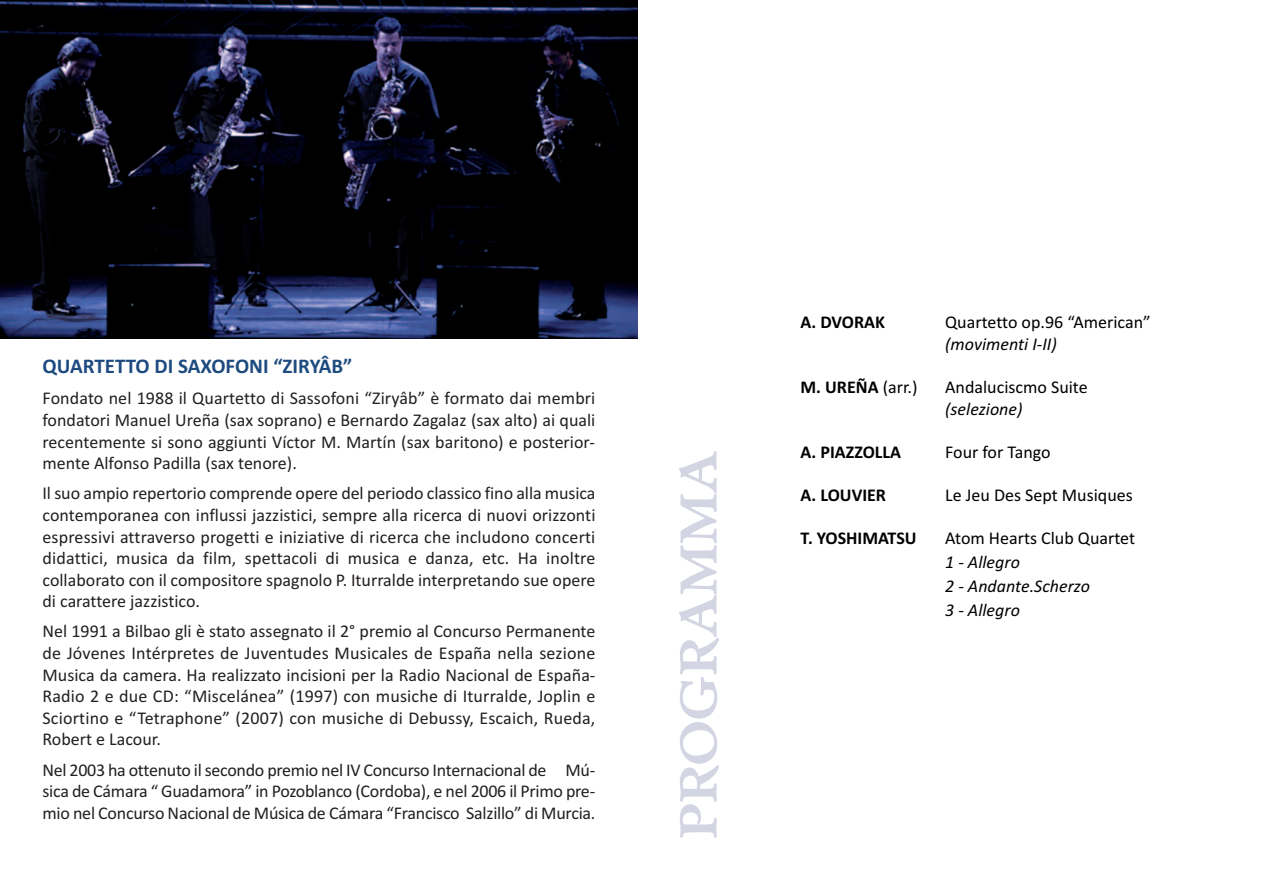
<style>
.page{position:relative;width:1276px;height:893px;background:#fff}
.page>*{position:absolute;margin:0;border:0;box-sizing:border-box;transform-origin:0 0}
.t1{font:700 21px "Calibri";color:#1d4b80}
.t2{font:18px/21.6px "Calibri";color:#231f20;text-align:justify}
.t3{font:18px "Calibri";color:#000}
.t4{font:italic 18px/24px "Calibri";color:#000}
.t5{font:700 18px "Calibri";color:#000}
.s1{font-weight:400}
</style>
<div class="page">
<img style="left:0;top:0;width:638px;height:338px">
<svg style="left:680px;top:638px;width:39px;height:200px"></svg>
<p class="t1" style="left:43px;top:353px;width:311px">QUARTETTO DI SAXOFONI “ZIRYÂB”</p>
<p class="t2" style="left:43px;top:387px;width:554px">Fondato nel 1988 il Quartetto di Sassofoni “Ziryâb” è formato dai membri fondatori Manuel Ureña (sax soprano) e Bernardo Zagalaz (sax alto) ai quali recentemente si sono aggiunti Víctor M. Martín (sax baritono) e posterior&shy;mente Alfonso Padilla (sax tenore).</p>
<p class="t2" style="left:43px;top:482px;width:554px">Il suo ampio repertorio comprende opere del periodo classico fino alla musica contemporanea con influssi jazzistici, sempre alla ricerca di nuovi orizzonti espressivi attraverso progetti e iniziative di ricerca che includono concerti didattici, musica da film, spettacoli di musica e danza, etc. Ha inoltre collaborato con il compositore spagnolo P. Iturralde interpretando sue opere di carattere jazzistico.</p>
<p class="t2" style="left:43px;top:620px;width:554px">Nel 1991 a Bilbao gli è stato assegnato il 2° premio al Concurso Permanente de Jóvenes Intérpretes de Juventudes Musicales de España nella sezione Musica da camera. Ha realizzato incisioni per la Radio Nacional de España-Radio 2 e due CD: “Miscelánea” (1997) con musiche di Iturralde, Joplin e Sciortino e “Tetraphone” (2007) con musiche di Debussy, Escaich, Rueda, Robert e Lacour.</p>
<p class="t2" style="left:43px;top:758px;width:554px">Nel 2003 ha ottenuto il secondo premio nel IV Concurso Internacional de Mú&shy;sica de Cámara “ Guadamora” in Pozoblanco (Cordoba), e nel 2006 il Primo pre&shy;mio nel Concurso Nacional de Música de Cámara “Francisco Salzillo” di Murcia.</p>
<p class="t5" style="left:800px;top:311px;width:86px">A. DVORAK</p>
<p class="t3" style="left:945px;top:311px;width:207px">Quartetto op.96 “American”</p>
<p class="t4" style="left:945px;top:332px;width:113px">(movimenti I-II)</p>
<p class="t5" style="left:800px;top:376px;width:118px">M. UREÑA <span class="s1">(arr.)</span></p>
<p class="t3" style="left:945px;top:376px;width:144px">Andaluciscmo Suite</p>
<p class="t4" style="left:945px;top:396px;width:79px">(selezione)</p>
<p class="t5" style="left:800px;top:441px;width:102px">A. PIAZZOLLA</p>
<p class="t3" style="left:945px;top:441px;width:107px">Four for Tango</p>
<p class="t5" style="left:800px;top:484px;width:87px">A. LOUVIER</p>
<p class="t3" style="left:945px;top:484px;width:189px">Le Jeu Des Sept Musiques</p>
<p class="t5" style="left:800px;top:527px;width:118px">T. YOSHIMATSU</p>
<p class="t3" style="left:945px;top:527px;width:191px">Atom Hearts Club Quartet</p>
<p class="t4" style="left:945px;top:550px;width:146px">1 - Allegro<br>2 - Andante.Scherzo<br>3 - Allegro</p>
</div>
